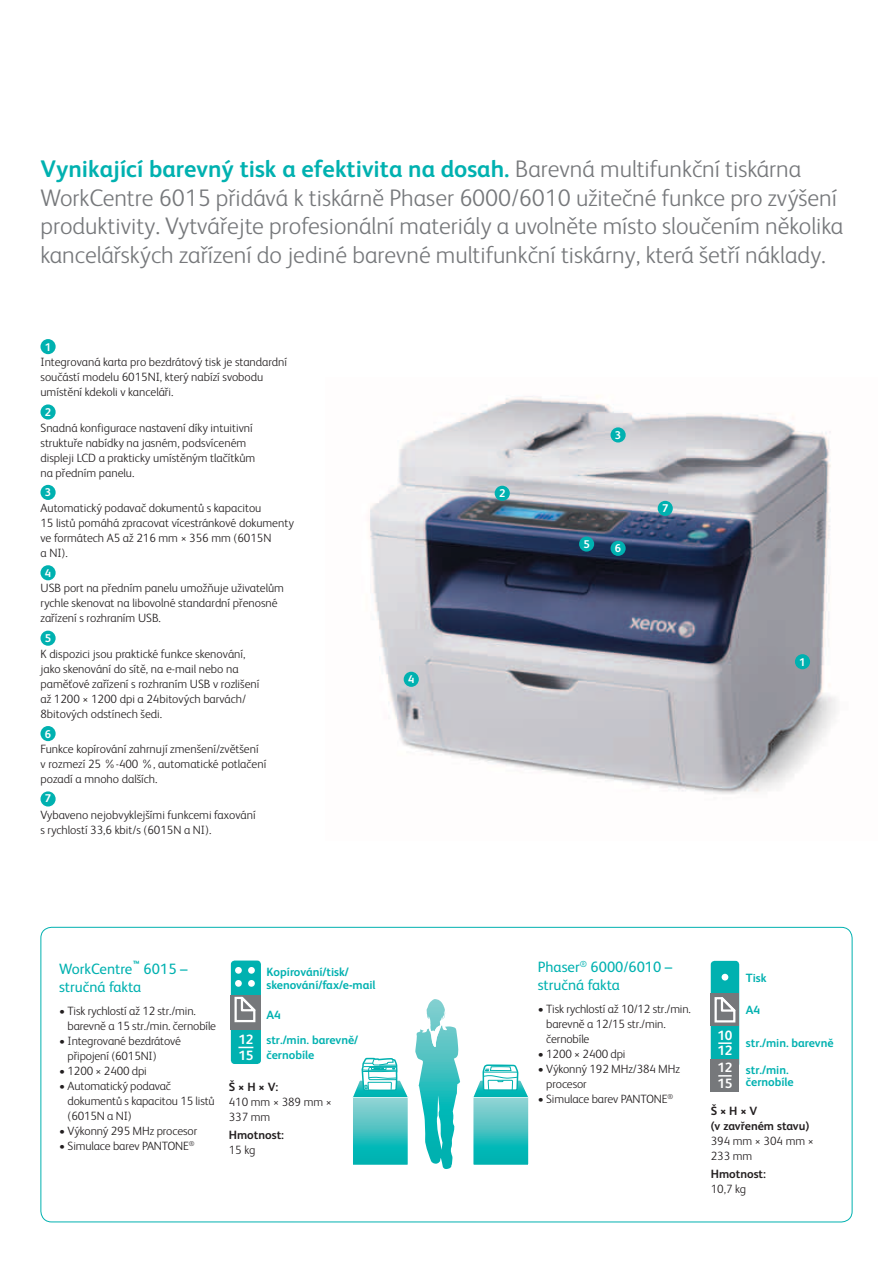
<style>
.page{position:relative;width:893px;height:1263px;background:#fff}
.page>*{position:absolute;margin:0;border:0;box-sizing:border-box;transform-origin:0 0}
.t1{font:300 24px/28.5px "Xerox Sans";color:#76787b}
.t2{font:15px/18px "Xerox Sans";color:#00b1b0}
.t3{font:700 13.5px/15.8px "Xerox Sans";letter-spacing:-.02em;color:#fff}
.t4{font:300 12px/15px "Xerox Sans";color:#231f20}
.t5{font:700 12px/13.5px "Xerox Sans";color:#00b1b0}
.t6{font:700 12px/15px "Xerox Sans";color:#231f20}
.t7{font:700 11.25px "Xerox Sans";color:#fff}
.s1{font-weight:700;color:#00b1b0}
</style>
<div class="page">
<div style="left:40px;top:339px;width:16px;height:15px;background:#00b1b0;border-radius:50%"></div>
<svg style="left:40px;top:404px;width:16px;height:16px"></svg>
<div style="left:40px;top:485px;width:16px;height:15px;background:#00b1b0;border-radius:50%"></div>
<div style="left:40px;top:565px;width:16px;height:15px;background:#00b1b0;border-radius:50%"></div>
<div style="left:40px;top:631px;width:16px;height:15px;background:#00b1b0;border-radius:50%"></div>
<div style="left:40px;top:726px;width:16px;height:15px;background:#00b1b0;border-radius:50%"></div>
<svg style="left:40px;top:791px;width:16px;height:16px"></svg>
<svg style="left:475px;top:1099px;width:52px;height:64px;background:#40c1c1"></svg>
<div style="left:472px;top:1096px;width:58px;height:70px;border:2px solid #fff"></div>
<svg style="left:472px;top:1064px;width:58px;height:35px"></svg>
<svg style="left:352px;top:999px;width:109px;height:170px"></svg>
<div style="left:711px;top:961px;width:28px;height:106px;background:#00b1b0;border-radius:4px"></div>
<div style="left:721px;top:974px;width:7px;height:7px;background:#fff;border-radius:50%"></div>
<svg style="left:718px;top:1042px;width:14px;height:2px"></svg>
<div style="left:711px;top:994px;width:28px;height:32px;background:#76787b"></div>
<svg style="left:714px;top:993px;width:23px;height:30px"></svg>
<div style="left:711px;top:1059px;width:28px;height:32px;background:#76787b"></div>
<div style="left:231px;top:961px;width:30px;height:103px;background:#00b1b0;border-radius:4px"></div>
<div style="left:228px;top:995px;width:35px;height:34px;background:linear-gradient(to bottom,#76787b,#76787b)"></div>
<div style="left:248px;top:980px;width:7px;height:7px;background:#fff;border-radius:50%"></div>
<div style="left:235px;top:967px;width:7px;height:7px;background:#fff;border-radius:50%"></div>
<div style="left:248px;top:967px;width:7px;height:7px;background:#fff;border-radius:50%"></div>
<div style="left:235px;top:980px;width:7px;height:7px;background:#fff;border-radius:50%"></div>
<svg style="left:238px;top:1047px;width:15px;height:1px"></svg>
<div style="left:231px;top:995px;width:30px;height:34px;background:#76787b"></div>
<svg style="left:234px;top:996px;width:22px;height:26px"></svg>
<svg style="left:718px;top:1075px;width:14px;height:2px"></svg>
<img style="left:370px;top:395px;width:466px;height:399px">
<div style="left:795px;top:654px;width:15px;height:15px;background:#00b1b0;border-radius:50%"></div>
<div style="left:495px;top:486px;width:15px;height:15px;background:#00b1b0;border-radius:50%"></div>
<div style="left:404px;top:672px;width:15px;height:15px;background:#00b1b0;border-radius:50%"></div>
<svg style="left:610px;top:427px;width:16px;height:16px"></svg>
<div style="left:658px;top:501px;width:15px;height:15px;background:#00b1b0;border-radius:50%"></div>
<div style="left:610px;top:541px;width:16px;height:15px;background:#00b1b0;border-radius:50%"></div>
<div style="left:579px;top:536px;width:15px;height:16px;background:#00b1b0;border-radius:50%"></div>
<p class="t1" style="left:40px;top:157px;width:804px"><span class="s1">Vynikající barevný tisk a efektivita na dosah.</span> Barevná multifunkční tiskárna WorkCentre 6015 přidává k tiskárně Phaser 6000/6010 užitečné funkce pro zvýšení produktivity. Vytvářejte profesionální materiály a uvolněte místo sloučením několika kancelářských zařízení do jediné barevné multifunkční tiskárny, která šetří náklady.</p>
<p class="t7" style="left:45px;top:342px;width:8px">1</p>
<p class="t4" style="left:40px;top:356px;width:248px">Integrovaná karta pro bezdrátový tisk je standardní součástí modelu 6015NI, který nabízí svobodu umístění kdekoli v kanceláři.</p>
<p class="t7" style="left:45px;top:408px;width:8px">2</p>
<p class="t4" style="left:40px;top:421px;width:216px">Snadná konfigurace nastavení díky intuitivní struktuře nabídky na jasném, podsvíceném displeji LCD a prakticky umístěným tlačítkům na předním panelu.</p>
<p class="t7" style="left:45px;top:488px;width:8px">3</p>
<p class="t4" style="left:40px;top:502px;width:255px">Automatický podavač dokumentů s kapacitou<br>15 listů pomáhá zpracovat vícestránkové dokumenty ve formátech A5 až 216 mm × 356 mm (6015N<br>a NI).</p>
<p class="t7" style="left:45px;top:569px;width:8px">4</p>
<p class="t4" style="left:40px;top:582px;width:245px">USB port na předním panelu umožňuje uživatelům rychle skenovat na libovolné standardní přenosné zařízení s rozhraním USB.</p>
<p class="t7" style="left:45px;top:634px;width:8px">5</p>
<p class="t4" style="left:40px;top:647px;width:221px">K dispozici jsou praktické funkce skenování, jako skenování do sítě, na e-mail nebo na paměťové zařízení s rozhraním USB v rozlišení až 1200 × 1200 dpi a 24bitových barvách/ 8bitových odstínech šedi.</p>
<p class="t7" style="left:45px;top:729px;width:8px">6</p>
<p class="t4" style="left:40px;top:743px;width:227px">Funkce kopírování zahrnují zmenšení/zvětšení v rozmezí 25 %-400 %, automatické potlačení pozadí a mnoho dalších.</p>
<p class="t7" style="left:45px;top:794px;width:8px">7</p>
<p class="t4" style="left:40px;top:808px;width:217px">Vybaveno nejobvyklejšími funkcemi faxování s rychlostí 33,6 kbit/s (6015N a NI).</p>
<p class="t7" style="left:408px;top:675px;width:8px">4</p>
<p class="t2" style="left:59px;top:962px;width:130px">WorkCentre<sup>™</sup> 6015 – stručná fakta</p>
<p class="t4" style="left:68px;top:1005px;width:150px;text-indent:-9px">• Tisk rychlostí až 12 str./min. barevně a 15 str./min. černobíle</p>
<p class="t4" style="left:68px;top:1035px;width:115px;text-indent:-9px">• Integrované bezdrátové připojení (6015NI)</p>
<p class="t4" style="left:59px;top:1065px;width:89px">• 1200 × 2400 dpi</p>
<p class="t4" style="left:68px;top:1080px;width:149px;text-indent:-9px">• Automatický podavač dokumentů s kapacitou 15 listů (6015N a NI)</p>
<p class="t4" style="left:59px;top:1125px;width:140px">• Výkonný 295 MHz procesor</p>
<p class="t4" style="left:59px;top:1140px;width:137px">• Simulace barev PANTONE<sup>®</sup></p>
<p class="t3" style="left:238px;top:1033px;width:16px">12<br>15</p>
<p class="t5" style="left:266px;top:966px;width:111px">Kopírování/tisk/ skenování/fax/e-mail</p>
<p class="t5" style="left:266px;top:1003px;width:93px;line-height:25px">A4<br>str./min. barevně/</p>
<p class="t5" style="left:266px;top:1049px;width:49px">černobíle</p>
<p class="t6" style="left:229px;top:1080px;width:51px">Š × H × V:</p>
<p class="t4" style="left:229px;top:1095px;width:105px">410 mm × 389 mm ×<br>337 mm</p>
<p class="t6" style="left:229px;top:1128px;width:57px">Hmotnost:</p>
<p class="t4" style="left:229px;top:1143px;width:28px">15 kg</p>
<p class="t7" style="left:499px;top:489px;width:8px">2</p>
<p class="t7" style="left:615px;top:431px;width:8px">3</p>
<p class="t7" style="left:583px;top:540px;width:8px">5</p>
<p class="t7" style="left:615px;top:544px;width:8px">6</p>
<p class="t7" style="left:662px;top:504px;width:8px">7</p>
<p class="t7" style="left:799px;top:657px;width:8px">1</p>
<p class="t2" style="left:538px;top:959px;width:136px">Phaser<sup>®</sup> 6000/6010 – stručná fakta</p>
<p class="t4" style="left:546px;top:1002px;width:146px;text-indent:-9px">• Tisk rychlostí až 10/12 str./min. barevně a 12/15 str./min. černobíle</p>
<p class="t4" style="left:538px;top:1047px;width:89px">• 1200 × 2400 dpi</p>
<p class="t4" style="left:546px;top:1062px;width:135px;text-indent:-9px">• Výkonný 192 MHz/384 MHz procesor</p>
<p class="t4" style="left:538px;top:1092px;width:137px">• Simulace barev PANTONE<sup>®</sup></p>
<p class="t3" style="left:717px;top:1028px;width:16px">10<br>12</p>
<p class="t3" style="left:717px;top:1061px;width:16px">12<br>15</p>
<p class="t5" style="left:746px;top:972px;width:22px">Tisk</p>
<p class="t5" style="left:746px;top:1005px;width:16px">A4</p>
<p class="t5" style="left:746px;top:1037px;width:89px">str./min. barevně</p>
<p class="t5" style="left:746px;top:1065px;width:49px;line-height:12px">str./min. černobíle</p>
<p class="t6" style="left:711px;top:1104px;width:100px">Š × H × V<br>(v zavřeném stavu)</p>
<p class="t4" style="left:711px;top:1135px;width:105px">394 mm × 304 mm ×<br>233 mm</p>
<p class="t6" style="left:711px;top:1168px;width:57px">Hmotnost:</p>
<p class="t4" style="left:711px;top:1183px;width:37px">10,7 kg</p>
</div>
